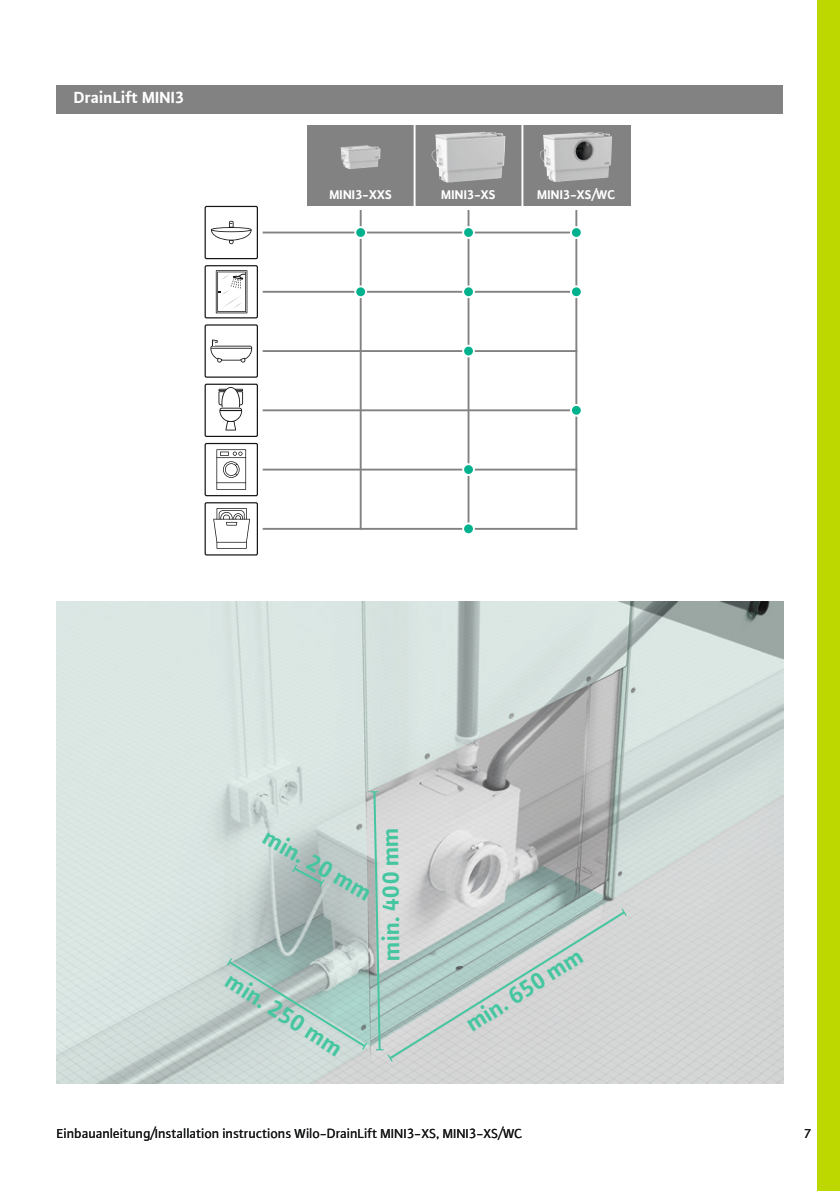
<style>
.page{position:relative;width:840px;height:1191px;background:#fff}
.page>*{position:absolute;margin:0;border:0;box-sizing:border-box;transform-origin:0 0}
.t1{font:700 24.2px "WILO Plus Global";color:#45c6a0}
.t2{font:700 17px "WILO Plus Global";color:#fff}
.t3{font:14px "WILO Plus Global";color:#151616}
.t4{font:700 13.4px "WILO Plus Global";color:#fff}
</style>
<div class="page">
<div style="left:816px;top:0;width:23px;height:1191px;background:#bcd800"></div>
<img style="left:57px;top:601px;width:725px;height:482px">
<svg style="left:226px;top:789px;width:400px;height:272px;background:#c0cbc8"></svg>
<div style="left:57px;top:85px;width:725px;height:28px;background:#818281"></div>
<hr style="left:359px;top:211px;width:2px;height:318px;background:#818281">
<hr style="left:467px;top:211px;width:2px;height:318px;background:#818281">
<hr style="left:575px;top:211px;width:2px;height:318px;background:#818281">
<svg style="left:307px;top:125px;width:323px;height:81px;background:#8e8f8e"></svg>
<div style="left:204px;top:324px;width:54px;height:54px;border:1px solid #151616"></div>
<svg style="left:210px;top:339px;width:42px;height:23px"></svg>
<div style="left:204px;top:502px;width:54px;height:53px;border:1px solid #151616"></div>
<svg style="left:213px;top:508px;width:37px;height:41px"></svg>
<div style="left:204px;top:265px;width:54px;height:53px;border:1px solid #151616"></div>
<svg style="left:216px;top:270px;width:31px;height:43px"></svg>
<div style="left:204px;top:384px;width:54px;height:53px;border:1px solid #151616"></div>
<svg style="left:218px;top:387px;width:25px;height:43px"></svg>
<div style="left:204px;top:206px;width:54px;height:53px;border:1px solid #151616"></div>
<svg style="left:211px;top:221px;width:40px;height:23px"></svg>
<div style="left:204px;top:443px;width:54px;height:53px;border:1px solid #151616"></div>
<svg style="left:216px;top:449px;width:30px;height:41px"></svg>
<img style="left:340px;top:145px;width:26px;height:18px">
<img style="left:431px;top:131px;width:52px;height:26px">
<img style="left:539px;top:132px;width:51px;height:26px">
<hr style="left:413px;top:125px;width:2px;height:81px;background:#fff">
<hr style="left:521px;top:125px;width:2px;height:81px;background:#fff">
<hr style="left:263px;top:231px;width:313px;height:2px;background:#818281">
<hr style="left:263px;top:291px;width:313px;height:2px;background:#818281">
<hr style="left:263px;top:350px;width:313px;height:2px;background:#818281">
<hr style="left:263px;top:468px;width:313px;height:2px;background:#818281">
<hr style="left:263px;top:528px;width:313px;height:2px;background:#818281">
<hr style="left:263px;top:409px;width:313px;height:2px;background:#818281">
<div style="left:355px;top:227px;width:11px;height:11px;background:#00b18e;border-radius:50%"></div>
<div style="left:354px;top:226px;width:13px;height:13px;border:2px solid #fff;border-radius:50%"></div>
<div style="left:463px;top:227px;width:10px;height:11px;background:#00b18e;border-radius:50%"></div>
<div style="left:462px;top:226px;width:12px;height:13px;border:2px solid #fff;border-radius:50%"></div>
<div style="left:463px;top:286px;width:10px;height:11px;background:#00b18e;border-radius:50%"></div>
<div style="left:462px;top:285px;width:12px;height:13px;border:2px solid #fff;border-radius:50%"></div>
<div style="left:463px;top:346px;width:10px;height:10px;background:#00b18e;border-radius:50%"></div>
<div style="left:462px;top:345px;width:12px;height:12px;border:2px solid #fff;border-radius:50%"></div>
<div style="left:463px;top:464px;width:10px;height:11px;background:#00b18e;border-radius:50%"></div>
<div style="left:462px;top:463px;width:12px;height:13px;border:2px solid #fff;border-radius:50%"></div>
<div style="left:463px;top:523px;width:10px;height:11px;background:#00b18e;border-radius:50%"></div>
<div style="left:462px;top:522px;width:12px;height:13px;border:2px solid #fff;border-radius:50%"></div>
<svg style="left:570px;top:227px;width:11px;height:11px"></svg>
<div style="left:569px;top:226px;width:13px;height:13px;border:2px solid #fff;border-radius:50%"></div>
<div style="left:570px;top:286px;width:11px;height:11px;background:#00b18e;border-radius:50%"></div>
<div style="left:569px;top:285px;width:13px;height:13px;border:2px solid #fff;border-radius:50%"></div>
<div style="left:570px;top:405px;width:11px;height:11px;background:#00b18e;border-radius:50%"></div>
<div style="left:569px;top:404px;width:13px;height:13px;border:2px solid #fff;border-radius:50%"></div>
<div style="left:355px;top:286px;width:11px;height:11px;background:#00b18e;border-radius:50%"></div>
<div style="left:354px;top:285px;width:13px;height:13px;border:2px solid #fff;border-radius:50%"></div>
<p class="t2" style="left:74px;top:87px;width:112px">DrainLift MINI3</p>
<p class="t4" style="left:329px;top:186px;width:64px">MINI3-XXS</p>
<p class="t4" style="left:441px;top:186px;width:56px">MINI3-XS</p>
<p class="t4" style="left:537px;top:186px;width:80px">MINI3-XS/WC</p>
<h1 class="t1" style="left:271px;top:823px;width:122px;rotate:29deg">min. 20 mm</h1>
<h1 class="t1" style="left:377px;top:961px;width:135px;rotate:-91deg">min. 400 mm</h1>
<h1 class="t1" style="left:236px;top:966px;width:135px;rotate:33deg">min. 250 mm</h1>
<h1 class="t1" style="left:460px;top:1013px;width:135px;rotate:-33deg">min. 650 mm</h1>
<p class="t3" style="left:57px;top:1125px;width:467px">Einbauanleitung/Installation instructions Wilo-DrainLift MINI3-XS, MINI3-XS/WC</p>
<p class="t3" style="left:803px;top:1125px;width:9px">7</p>
</div>
